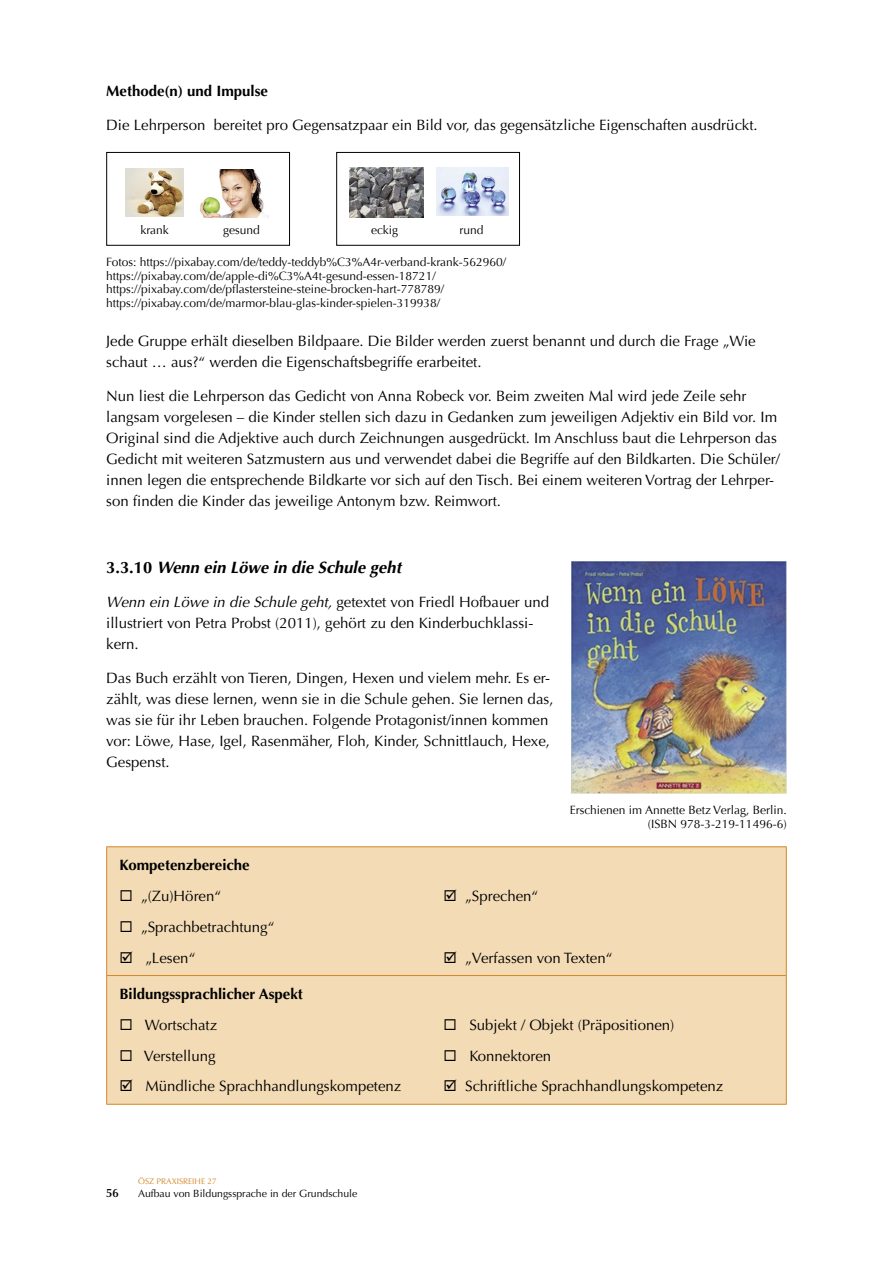
<style>
.page{position:relative;width:893px;height:1263px;background:#fff}
.page>*{position:absolute;margin:0;border:0;box-sizing:border-box;transform-origin:0 0}
.t1{font:italic 700 16.5px "Optima";color:#000}
.t2{font:15px/21px "Optima";color:#000}
.t3{font:700 15px "Optima";color:#000}
.t4{font:12px/13.5px "Optima";color:#000;text-align:right}
.t5{font:600 12px "Optima";color:#000}
.t6{font:10.5px "Optima";color:#000}
.t7{font:8.25px "Optima";color:#d48625}
.s1{font-style:normal}
.s2{font-style:italic}
</style>
<div class="page">
<img style="left:349px;top:168px;width:75px;height:49px">
<img style="left:437px;top:168px;width:71px;height:48px">
<div style="left:106px;top:152px;width:184px;height:94px;border:1px solid #000"></div>
<img style="left:125px;top:169px;width:59px;height:47px">
<img style="left:199px;top:169px;width:69px;height:48px">
<div style="left:336px;top:152px;width:184px;height:94px;border:1px solid #000"></div>
<div style="left:107px;top:847px;width:679px;height:257px;background:#f3dbb5"></div>
<hr style="left:106px;top:846px;width:681px;height:1px;background:#d48625">
<hr style="left:106px;top:847px;width:1px;height:128px;background:#d48625">
<hr style="left:786px;top:847px;width:1px;height:128px;background:#d48625">
<hr style="left:106px;top:975px;width:681px;height:1px;background:#d48625">
<hr style="left:106px;top:976px;width:1px;height:128px;background:#d48625">
<hr style="left:786px;top:976px;width:1px;height:128px;background:#d48625">
<hr style="left:106px;top:1104px;width:681px;height:1px;background:#d48625">
<img style="left:571px;top:561px;width:216px;height:233px">
<p class="t3" style="left:106px;top:82px;width:163px">Methode(n) und Impulse</p>
<p class="t2" style="left:106px;top:114px;width:653px">Die Lehrperson bereitet pro Gegensatzpaar ein Bild vor, das gegensätzliche Eigenschaften ausdrückt.</p>
<p class="t4" style="left:140px;top:223px;width:30px">krank</p>
<p class="t4" style="left:223px;top:223px;width:38px">gesund</p>
<p class="t4" style="left:371px;top:223px;width:29px">eckig</p>
<p class="t4" style="left:459px;top:223px;width:26px">rund</p>
<p class="t4" style="left:106px;top:255px;width:401px;text-align:left">Fotos: https://pixabay.com/de/teddy-teddyb%C3%A4r-verband-krank-562960/ https://pixabay.com/de/apple-di%C3%A4t-gesund-essen-18721/ https://pixabay.com/de/pflastersteine-steine-brocken-hart-778789/ https://pixabay.com/de/marmor-blau-glas-kinder-spielen-319938/</p>
<p class="t2" style="left:106px;top:330px;width:651px">Jede Gruppe erhält dieselben Bildpaare. Die Bilder werden zuerst benannt und durch die Frage „Wie schaut … aus?“ werden die Eigenschaftsbegriffe erarbeitet.</p>
<p class="t2" style="left:106px;top:385px;width:675px">Nun liest die Lehrperson das Gedicht von Anna Robeck vor. Beim zweiten Mal wird jede Zeile sehr langsam vorgelesen – die Kinder stellen sich dazu in Gedanken zum jeweiligen Adjektiv ein Bild vor. Im Original sind die Adjektive auch durch Zeichnungen ausgedrückt. Im Anschluss baut die Lehrperson das Gedicht mit weiteren Satzmustern aus und verwendet dabei die Begriffe auf den Bildkarten. Die Schüler/ innen legen die entsprechende Bildkarte vor sich auf den Tisch. Bei einem weiteren Vortrag der Lehrper&shy;son finden die Kinder das jeweilige Antonym bzw. Reimwort.</p>
<p class="t1" style="left:106px;top:558px;width:296px"><span class="s1">3.3.10</span> Wenn ein Löwe in die Schule geht</p>
<p class="t2" style="left:106px;top:592px;width:444px"><span class="s2">Wenn ein Löwe in die Schule geht,</span> getextet von Friedl Hofbauer und illustriert von Petra Probst (2011), gehört zu den Kinderbuchklassi&shy;kern.</p>
<p class="t2" style="left:106px;top:667px;width:449px">Das Buch erzählt von Tieren, Dingen, Hexen und vielem mehr. Es er&shy;zählt, was diese lernen, wenn sie in die Schule gehen. Sie lernen das, was sie für ihr Leben brauchen. Folgende Protagonist/innen kommen vor: Löwe, Hase, Igel, Rasenmäher, Floh, Kinder, Schnittlauch, Hexe, Gespenst.</p>
<p class="t4" style="left:570px;top:803px;width:218px">Erschienen im Annette Betz Verlag, Berlin. (ISBN 978-3-219-11496-6)</p>
<p class="t3" style="left:119px;top:857px;width:132px">Kompetenzbereiche</p>
<p class="t2" style="left:119px;top:886px;width:103px">◻ „(Zu)Hören“</p>
<p class="t2" style="left:443px;top:886px;width:96px">☑ „Sprechen“</p>
<p class="t2" style="left:119px;top:917px;width:157px">◻ „Sprachbetrachtung“</p>
<p class="t2" style="left:119px;top:947px;width:77px">☑ „Lesen“</p>
<p class="t2" style="left:443px;top:947px;width:170px">☑ „Verfassen von Texten“</p>
<p class="t3" style="left:119px;top:985px;width:185px">Bildungssprachlicher Aspekt</p>
<p class="t2" style="left:119px;top:1014px;width:99px">◻ Wortschatz</p>
<p class="t2" style="left:443px;top:1014px;width:232px">◻ Subjekt / Objekt (Präpositionen)</p>
<p class="t2" style="left:119px;top:1045px;width:98px">◻ Verstellung</p>
<p class="t2" style="left:443px;top:1045px;width:109px">◻ Konnektoren</p>
<p class="t2" style="left:119px;top:1076px;width:283px">☑ Mündliche Sprachhandlungskompetenz</p>
<p class="t2" style="left:443px;top:1076px;width:281px">☑ Schriftliche Sprachhandlungskompetenz</p>
<p class="t5" style="left:106px;top:1186px;width:14px">56</p>
<p class="t7" style="left:138px;top:1176px;width:80px">ÖSZ PRAXISREIHE 27</p>
<p class="t6" style="left:138px;top:1187px;width:221px">Aufbau von Bildungssprache in der Grundschule</p>
</div>
